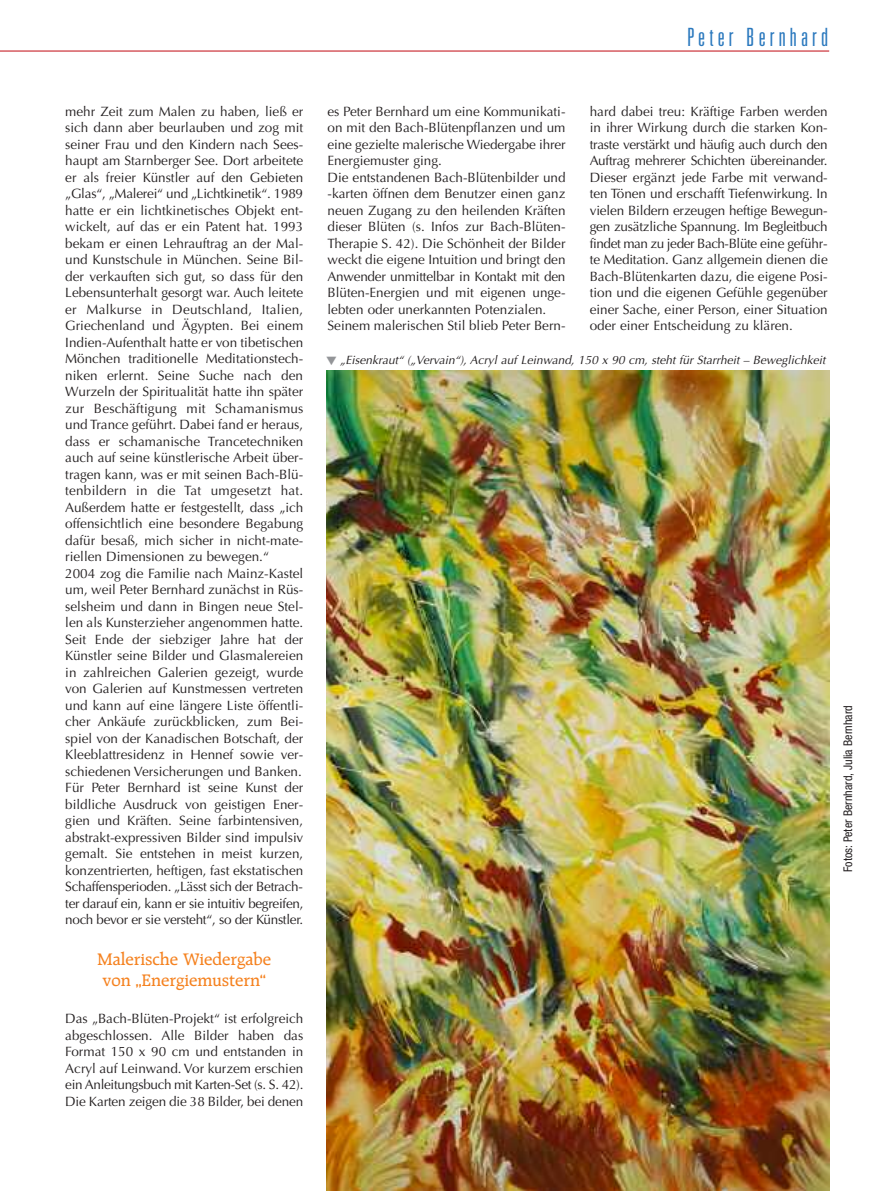
<style>
.page{position:relative;width:893px;height:1191px;background:#fff}
.page>*{position:absolute;margin:0;border:0;box-sizing:border-box;transform-origin:0 0}
.t1{font:300 ultra-condensed 25.2px "Univers";letter-spacing:.165em;color:#2b79be}
.t2{font:500 18px/21px "Raleigh";color:#f58220}
.t3{font:13.5px/16.5px "Optima CE";color:#231f20}
.t4{font:italic 12px "Optima CE";color:#231f20}
.t5{font:condensed 12px "Helvetica Neue";color:#231f20}
.s1{color:#939598}
</style>
<div class="page">
<img style="left:326px;top:370px;width:503px;height:821px">
<hr style="left:0;top:50px;width:829px;height:2px;background:#c8242b">
<h1 class="t1" style="left:687px;top:27px;width:143px">Peter Bernhard</h1>
<p class="t3" style="left:65px;top:104px;width:240px">mehr Zeit zum Malen zu haben, ließ er sich dann aber beurlauben und zog mit seiner Frau und den Kindern nach Sees&shy;haupt am Starnberger See. Dort arbeitete er als freier Künstler auf den Gebieten „Glas“, „Malerei“ und „Lichtkinetik“. 1989 hatte er ein lichtkinetisches Objekt ent&shy;wickelt, auf das er ein Patent hat. 1993 bekam er einen Lehrauftrag an der Mal&shy;und Kunstschule in München. Seine Bil&shy;der verkauften sich gut, so dass für den Lebensunterhalt gesorgt war. Auch leitete er Malkurse in Deutschland, Italien, Griechenland und Ägypten. Bei einem Indien-Aufenthalt hatte er von tibetischen Mönchen traditionelle Meditationstech&shy;niken erlernt. Seine Suche nach den Wurzeln der Spiritualität hatte ihn später zur Beschäftigung mit Schamanismus und Trance geführt. Dabei fand er heraus, dass er schamanische Trancetechniken auch auf seine künstlerische Arbeit über&shy;tragen kann, was er mit seinen Bach-Blü&shy;tenbildern in die Tat umgesetzt hat.<br>Außerdem hatte er festgestellt, dass „ich offensichtlich eine besondere Begabung dafür besaß, mich sicher in nicht-mate&shy;riellen Dimensionen zu bewegen.“<br>2004 zog die Familie nach Mainz-Kastel um, weil Peter Bernhard zunächst in Rüs&shy;selsheim und dann in Bingen neue Stel&shy;len als Kunsterzieher angenommen hatte.<br>Seit Ende der siebziger Jahre hat der Künstler seine Bilder und Glasmalereien in zahlreichen Galerien gezeigt, wurde von Galerien auf Kunstmessen vertreten und kann auf eine längere Liste öffentli&shy;cher Ankäufe zurückblicken, zum Bei&shy;spiel von der Kanadischen Botschaft, der Kleeblattresidenz in Hennef sowie ver&shy;schiedenen Versicherungen und Banken.<br>Für Peter Bernhard ist seine Kunst der bildliche Ausdruck von geistigen Ener&shy;gien und Kräften. Seine farbintensiven, abstrakt-expressiven Bilder sind impulsiv gemalt. Sie entstehen in meist kurzen, konzentrierten, heftigen, fast ekstatischen Schaffensperioden. „Lässt sich der Betrach&shy;ter darauf ein, kann er sie intuitiv begreifen, noch bevor er sie versteht“, so der Künstler.</p>
<h2 class="t2" style="left:97px;top:949px;width:175px">Malerische Wiedergabe von „Energiemustern“</h2>
<p class="t3" style="left:65px;top:1011px;width:240px;text-align:justify">Das „Bach-Blüten-Projekt“ ist erfolgreich abgeschlossen. Alle Bilder haben das Format 150 x 90 cm und entstanden in Acryl auf Leinwand. Vor kurzem erschien ein Anleitungsbuch mit Karten-Set (s. S. 42).<br>Die Karten zeigen die 38 Bilder, bei denen</p>
<p class="t3" style="left:327px;top:104px;width:240px">es Peter Bernhard um eine Kommunikati&shy;on mit den Bach-Blütenpflanzen und um eine gezielte malerische Wiedergabe ihrer Energiemuster ging.<br>Die entstandenen Bach-Blütenbilder und -karten öffnen dem Benutzer einen ganz neuen Zugang zu den heilenden Kräften dieser Blüten (s. Infos zur Bach-Blüten-Therapie S. 42). Die Schönheit der Bilder weckt die eigene Intuition und bringt den Anwender unmittelbar in Kontakt mit den Blüten-Energien und mit eigenen unge&shy;lebten oder unerkannten Potenzialen.<br>Seinem malerischen Stil blieb Peter Bern-</p>
<p class="t3" style="left:590px;top:104px;width:240px;text-align:justify">hard dabei treu: Kräftige Farben werden in ihrer Wirkung durch die starken Kon&shy;traste verstärkt und häufig auch durch den Auftrag mehrerer Schichten übereinander.<br>Dieser ergänzt jede Farbe mit verwand&shy;ten Tönen und erschafft Tiefenwirkung. In vielen Bildern erzeugen heftige Bewegun&shy;gen zusätzliche Spannung. Im Begleitbuch findet man zu jeder Bach-Blüte eine geführ&shy;te Meditation. Ganz allgemein dienen die Bach-Blütenkarten dazu, die eigene Posi&shy;tion und die eigenen Gefühle gegenüber einer Sache, einer Person, einer Situation oder einer Entscheidung zu klären.</p>
<p class="t4" style="left:326px;top:355px;width:501px"><span class="s1">▼</span> „Eisenkraut“ („Vervain“), Acryl auf Leinwand, 150 x 90 cm, steht für Starrheit – Beweglichkeit</p>
<p class="t5" style="left:843px;top:871px;width:168px;rotate:-90deg">Fotos: Peter Bernhard, Julia Bernhard</p>
</div>
